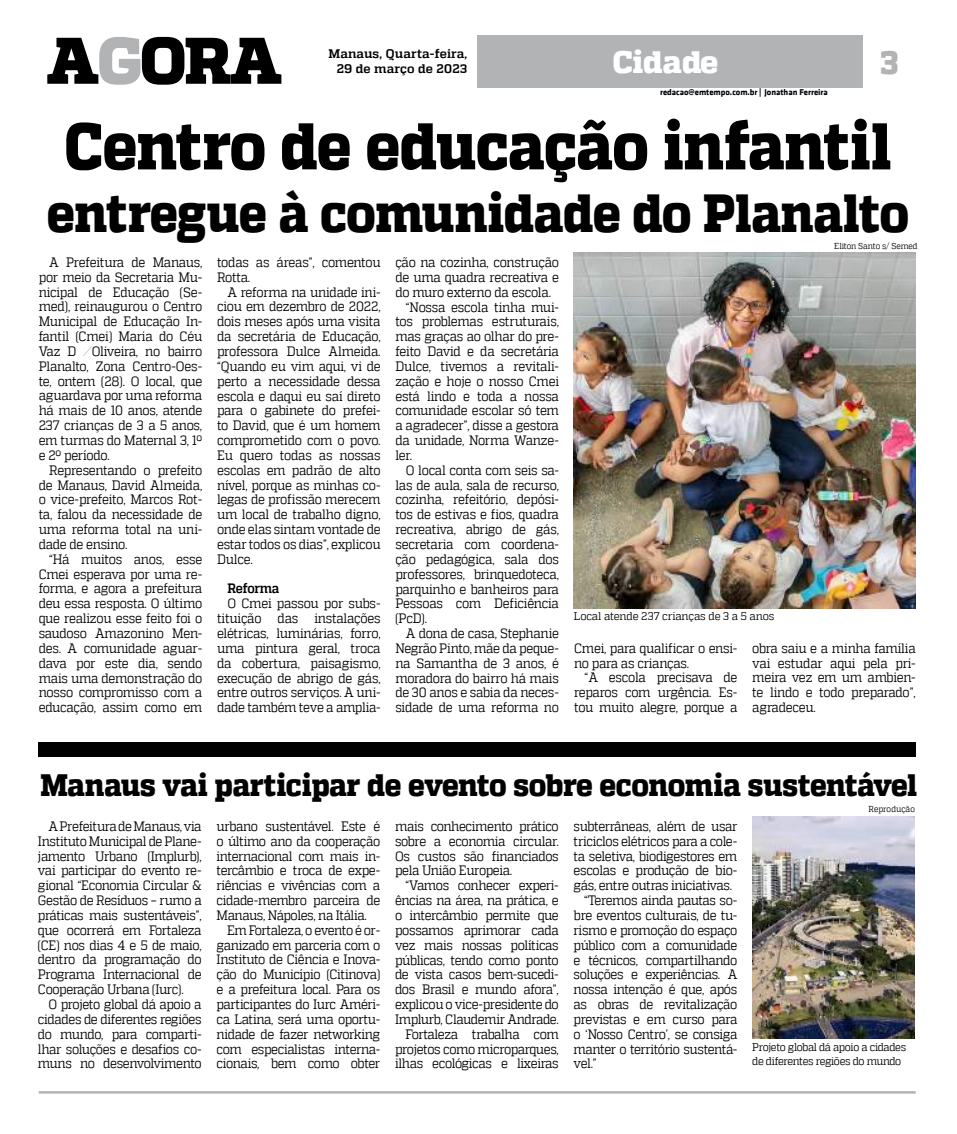
<style>
.page{position:relative;width:957px;height:1134px;background:#fff}
.page>*{position:absolute;margin:0;border:0;box-sizing:border-box;transform-origin:0 0}
.t1{font:800 65.88px "MW Quadon";letter-spacing:-.015em;color:#000;scale:.9 1}
.t2{font:800 53.5px "MW Quadon";letter-spacing:-.015em;color:#000;scale:.9 1}
.t3{font:800 33px "MW Quadon";color:#b1b3b5;scale:.95 1}
.t4{font:800 30.88px "MW Quadon";letter-spacing:-.015em;color:#000;scale:.92 1}
.t5{font:800 30.88px "MW Quadon";color:#fff}
.t6{font:13.62px/14.9px "MW Quadon";letter-spacing:-.03em;color:#000;text-align:justify;scale:.9 1}
.t7{font:700 13.62px "MW Quadon";letter-spacing:-.025em;color:#000;scale:.9 1}
.t8{font:700 12.38px/14.9px "MW Quadon";letter-spacing:.01em;color:#000;text-align:right}
.t9{font:11.12px/13.4px "MW Quadon";letter-spacing:-.03em;color:#000;scale:.92 1}
.t10{font:11.12px "MW Quadon";letter-spacing:-.03em;color:#000;scale:.95 1}
.t11{font:700 8.62px "MW Klavika Bd";color:#000}
.t12{font:8.62px "MW Quadon";letter-spacing:-.005em;color:#000;scale:.9 1}
</style>
<div class="page">
<img style="left:573px;top:252px;width:343px;height:356px">
<hr style="left:39px;top:1091px;width:876px;height:2px;background:#b1b3b5">
<div style="left:477px;top:35px;width:386px;height:53px;background:#b1b3b5"></div>
<svg style="left:47px;top:37px;width:234px;height:48px"></svg>
<div style="left:39px;top:742px;width:876px;height:15px;background:#000"></div>
<img style="left:752px;top:816px;width:163px;height:223px">
<p class="t8" style="left:328px;top:46px;width:140px">Manaus, Quarta-feira,<br>29 de março de 2023</p>
<h3 class="t3" style="left:880px;top:43px;width:20px">3</h3>
<p class="t11" style="left:660px;top:85px;width:169px">redacao@emtempo.com.br | Jonathan Ferreira</p>
<h1 class="t1" style="left:65px;top:108px;width:920px">Centro de educação infantil</h1>
<h2 class="t2" style="left:47px;top:182px;width:959px">entregue à comunidade do Planalto</h2>
<p class="t12" style="left:834px;top:241px;width:94px">Eliton Santo s/ Semed</p>
<h3 class="t5" style="left:612px;top:44px;width:107px">Cidade</h3>
<p class="t6" style="left:39px;top:255px;width:183px;text-indent:11px">A Prefeitura de Manaus, por meio da Secretaria Mu&shy;nicipal de Educação (Se&shy;med), reinaugurou o Centro Municipal de Educação In&shy;fantil (Cmei) Maria do Céu Vaz D ́Oliveira, no bairro Planalto, Zona Centro-Oes&shy;te, ontem (28). O local, que aguardava por uma reforma há mais de 10 anos, atende 237 crianças de 3 a 5 anos, em turmas do Maternal 3, 1º e 2º período.</p>
<p class="t6" style="left:39px;top:462px;width:183px;text-indent:11px">Representando o prefeito de Manaus, David Almeida, o vice-prefeito, Marcos Rot&shy;ta, falou da necessidade de uma reforma total na uni&shy;dade de ensino.</p>
<p class="t6" style="left:39px;top:551px;width:183px;text-indent:11px">“Há muitos anos, esse Cmei esperava por uma re&shy;forma, e agora a prefeitura deu essa resposta. O último que realizou esse feito foi o saudoso Amazonino Men&shy;des. A comunidade aguar&shy;dava por este dia, sendo mais uma demonstração do nosso compromisso com a educação, assim como em</p>
<p class="t6" style="left:217px;top:255px;width:183px">todas as áreas”, comentou<br>Rotta.</p>
<p class="t6" style="left:217px;top:284px;width:183px;text-indent:11px">A reforma na unidade ini&shy;ciou em dezembro de 2022, dois meses após uma visita da secretária de Educação, professora Dulce Almeida. “Quando eu vim aqui, vi de perto a necessidade dessa escola e daqui eu saí direto para o gabinete do prefei&shy;to David, que é um homem comprometido com o povo.<br>Eu quero todas as nossas escolas em padrão de alto nível, porque as minhas co&shy;legas de profissão merecem um local de trabalho digno, onde elas sintam vontade de estar todos os dias”, explicou Dulce.</p>
<p class="t7" style="left:227px;top:581px;width:59px">Reforma</p>
<p class="t6" style="left:217px;top:596px;width:183px;text-indent:11px">O Cmei passou por subs&shy;tituição das instalações elétricas, luminárias, forro, uma pintura geral, troca da cobertura, paisagismo, execução de abrigo de gás, entre outros serviços. A uni&shy;dade também teve a amplia-</p>
<p class="t6" style="left:395px;top:255px;width:183px">ção na cozinha, construção</p>
<p class="t6" style="left:395px;top:270px;width:183px">de uma quadra recreativa e</p>
<p class="t6" style="left:395px;top:284px;width:174px">do muro externo da escola.</p>
<p class="t6" style="left:406px;top:299px;width:172px">“Nossa escola tinha mui-</p>
<p class="t6" style="left:395px;top:314px;width:183px">tos problemas estruturais,</p>
<p class="t6" style="left:395px;top:329px;width:183px">mas graças ao olhar do pre-</p>
<p class="t6" style="left:395px;top:344px;width:183px">feito David e da secretária</p>
<p class="t6" style="left:395px;top:359px;width:183px">Dulce, tivemos a revitali-</p>
<p class="t6" style="left:395px;top:373px;width:183px">zação e hoje o nosso Cmei</p>
<p class="t6" style="left:395px;top:388px;width:183px">está lindo e toda a nossa</p>
<p class="t6" style="left:395px;top:403px;width:183px">comunidade escolar só tem</p>
<p class="t6" style="left:395px;top:418px;width:183px">a agradecer”, disse a gestora</p>
<p class="t6" style="left:395px;top:433px;width:183px">da unidade, Norma Wanze-</p>
<p class="t6" style="left:395px;top:448px;width:20px">ler.</p>
<p class="t6" style="left:406px;top:462px;width:172px">O local conta com seis sa-</p>
<p class="t6" style="left:395px;top:477px;width:183px">las de aula, sala de recurso,</p>
<p class="t6" style="left:395px;top:492px;width:183px">cozinha, refeitório, depósi-</p>
<p class="t6" style="left:395px;top:507px;width:183px">tos de estivas e fios, quadra</p>
<p class="t6" style="left:395px;top:522px;width:183px">recreativa, abrigo de gás,</p>
<p class="t6" style="left:395px;top:537px;width:183px">secretaria com coordena-</p>
<p class="t6" style="left:395px;top:552px;width:183px">ção pedagógica, sala dos</p>
<p class="t6" style="left:395px;top:566px;width:183px">professores, brinquedoteca,</p>
<p class="t6" style="left:395px;top:581px;width:183px">parquinho e banheiros para</p>
<p class="t6" style="left:395px;top:596px;width:183px">Pessoas com Deficiência</p>
<p class="t6" style="left:395px;top:611px;width:37px">(PcD).</p>
<p class="t6" style="left:406px;top:626px;width:172px">A dona de casa, Stephanie</p>
<p class="t6" style="left:395px;top:641px;width:183px">Negrão Pinto, mãe da peque-</p>
<p class="t6" style="left:395px;top:655px;width:183px">na Samantha de 3 anos, é</p>
<p class="t6" style="left:395px;top:670px;width:183px">moradora do bairro há mais</p>
<p class="t6" style="left:395px;top:685px;width:183px">de 30 anos e sabia da neces-</p>
<p class="t6" style="left:395px;top:700px;width:183px">sidade de uma reforma no</p>
<p class="t10" style="left:574px;top:610px;width:213px">Local atende 237 crianças de 3 a 5 anos</p>
<p class="t6" style="left:574px;top:640px;width:183px">Cmei, para qualificar o ensi&shy;no para as crianças.</p>
<p class="t6" style="left:574px;top:670px;width:183px;text-indent:11px">“A escola precisava de reparos com urgência. Es&shy;tou muito alegre, porque a</p>
<p class="t6" style="left:752px;top:640px;width:183px">obra saiu e a minha família vai estudar aqui pela pri&shy;meira vez em um ambien&shy;te lindo e todo preparado”, agradeceu.</p>
<h3 class="t4" style="left:40px;top:767px;width:954px">Manaus vai participar de evento sobre economia sustentável</h3>
<p class="t6" style="left:38px;top:819px;width:183px;text-indent:11px">A Prefeitura de Manaus, via Instituto Municipal de Plane&shy;jamento Urbano (Implurb), vai participar do evento re&shy;gional “Economia Circular &amp; Gestão de Resíduos – rumo a práticas mais sustentáveis”, que ocorrerá em Fortaleza (CE) nos dias 4 e 5 de maio, dentro da programação do Programa Internacional de Cooperação Urbana (Iurc).</p>
<p class="t6" style="left:38px;top:997px;width:183px;text-indent:11px">O projeto global dá apoio a cidades de diferentes regiões do mundo, para comparti&shy;lhar soluções e desafios co&shy;muns no desenvolvimento</p>
<p class="t12" style="left:868px;top:804px;width:53px">Reprodução</p>
<p class="t6" style="left:216px;top:819px;width:183px">urbano sustentável. Este é</p>
<p class="t6" style="left:216px;top:833px;width:183px">o último ano da cooperação</p>
<p class="t6" style="left:216px;top:848px;width:183px">internacional com mais in-</p>
<p class="t6" style="left:216px;top:863px;width:183px">tercâmbio e troca de expe-</p>
<p class="t6" style="left:216px;top:878px;width:183px">riências e vivências com a</p>
<p class="t6" style="left:216px;top:893px;width:183px">cidade-membro parceira de</p>
<p class="t6" style="left:216px;top:908px;width:169px">Manaus, Nápoles, na Itália.</p>
<p class="t6" style="left:227px;top:922px;width:172px">Em Fortaleza, o evento é or-</p>
<p class="t6" style="left:216px;top:937px;width:183px">ganizado em parceria com o</p>
<p class="t6" style="left:216px;top:952px;width:183px">Instituto de Ciência e Inova-</p>
<p class="t6" style="left:216px;top:967px;width:183px">ção do Município (Citinova)</p>
<p class="t6" style="left:216px;top:982px;width:183px">e a prefeitura local. Para os</p>
<p class="t6" style="left:216px;top:997px;width:183px">participantes do Iurc Améri-</p>
<p class="t6" style="left:216px;top:1011px;width:183px">ca Latina, será uma oportu-</p>
<p class="t6" style="left:216px;top:1026px;width:183px">nidade de fazer networking</p>
<p class="t6" style="left:216px;top:1041px;width:183px">com especialistas interna-</p>
<p class="t6" style="left:216px;top:1056px;width:183px">cionais, bem como obter</p>
<p class="t6" style="left:573px;top:819px;width:183px">subterrâneas, além de usar</p>
<p class="t6" style="left:573px;top:833px;width:183px">triciclos elétricos para a cole-</p>
<p class="t6" style="left:573px;top:848px;width:183px">ta seletiva, biodigestores em</p>
<p class="t6" style="left:573px;top:863px;width:183px">escolas e produção de bio-</p>
<p class="t6" style="left:573px;top:878px;width:177px">gás, entre outras iniciativas.</p>
<p class="t6" style="left:584px;top:893px;width:172px">“Teremos ainda pautas so-</p>
<p class="t6" style="left:573px;top:908px;width:183px">bre eventos culturais, de tu-</p>
<p class="t6" style="left:573px;top:922px;width:183px">rismo e promoção do espaço</p>
<p class="t6" style="left:573px;top:937px;width:183px">público com a comunidade</p>
<p class="t6" style="left:573px;top:952px;width:183px">e técnicos, compartilhando</p>
<p class="t6" style="left:573px;top:967px;width:183px">soluções e experiências. A</p>
<p class="t6" style="left:573px;top:982px;width:183px">nossa intenção é que, após</p>
<p class="t6" style="left:573px;top:997px;width:183px">as obras de revitalização</p>
<p class="t6" style="left:573px;top:1011px;width:183px">previstas e em curso para</p>
<p class="t6" style="left:573px;top:1026px;width:183px">o ‘Nosso Centro’, se consiga</p>
<p class="t6" style="left:573px;top:1041px;width:183px">manter o território sustentá-</p>
<p class="t6" style="left:573px;top:1056px;width:27px">vel.”</p>
<p class="t6" style="left:395px;top:819px;width:183px">mais conhecimento prático sobre a economia circular.<br>Os custos são financiados pela União Europeia.</p>
<p class="t6" style="left:395px;top:878px;width:183px;text-align:right">“Vamos conhecer experi&shy;ências na área, na prática, e o intercâmbio permite que possamos aprimorar cada vez mais nossas políticas públicas, tendo como ponto de vista casos bem-sucedi&shy;dos Brasil e mundo afora”, explicou o vice-presidente do<br>Implurb, Claudemir Andrade.<br>Fortaleza trabalha com projetos como microparques, ilhas ecológicas e lixeiras</p>
<p class="t9" style="left:752px;top:1041px;width:169px">Projeto global dá apoio a cidades de diferentes regiões do mundo</p>
</div>
